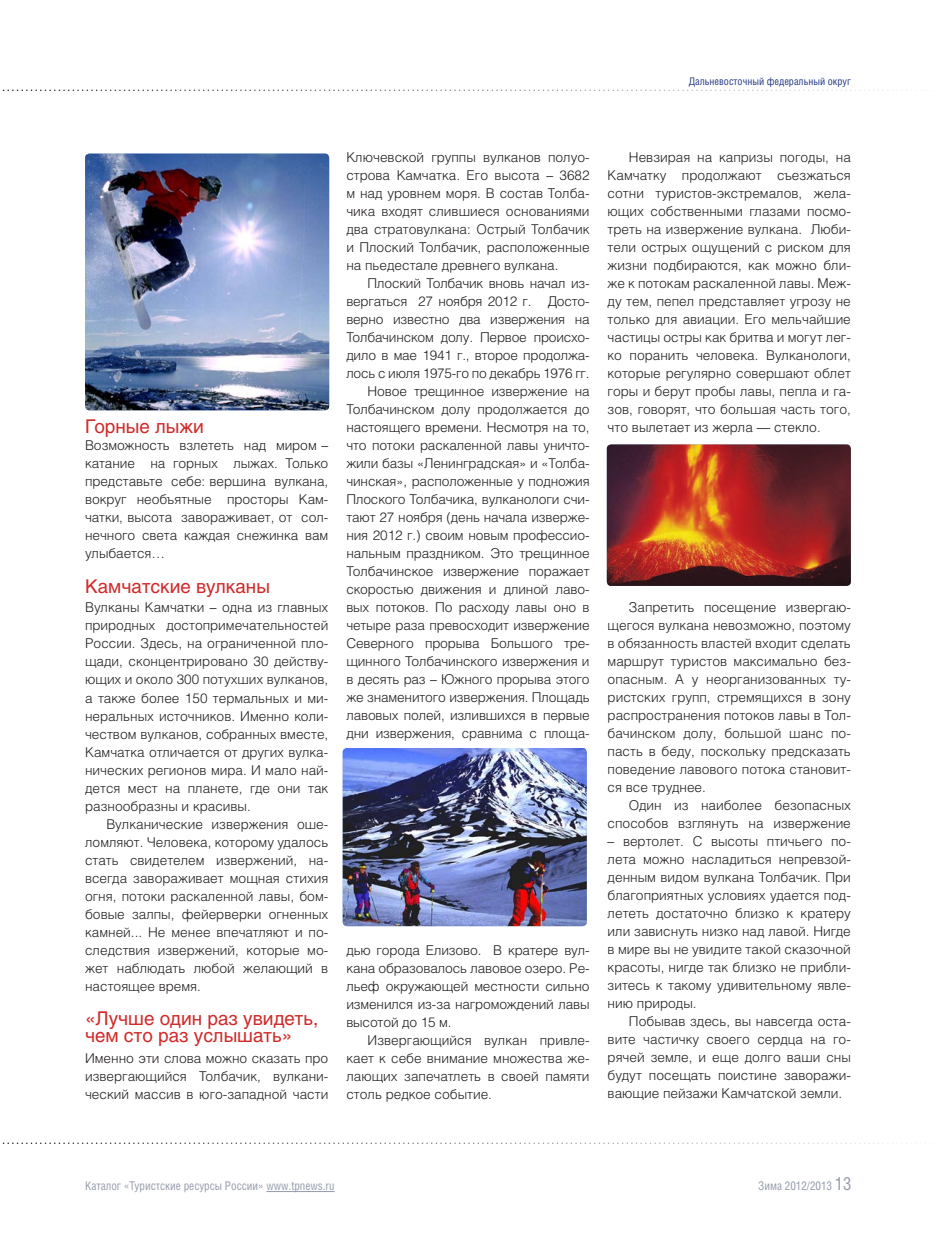
<style>
.page{position:relative;width:936px;height:1234px;background:#fff}
.page>*{position:absolute;margin:0;border:0;box-sizing:border-box;transform-origin:0 0}
.t1{font:18.75px/16.5px "Helios C";color:#d02a2a}
.t2{font:300 13.5px/18px "Helios";letter-spacing:-.01em;color:#231f20;text-align:justify}
.t3{font:12px "Helios Cond";color:#949bab;scale:.96 1}
.t4{font:10.5px "Helios Cond";color:#273b87}
.s1{font-size:18px}
</style>
<div class="page">
<hr style="left:266px;top:1190px;width:68px;height:1px;background:#949bab">
<svg style="left:2px;top:89px;width:910px;height:2px"></svg>
<svg style="left:3px;top:1142px;width:839px;height:1px"></svg>
<img style="left:85px;top:153px;width:244px;height:257px">
<img style="left:342px;top:748px;width:244px;height:177px">
<img style="left:606px;top:444px;width:244px;height:141px">
<p class="t4" style="left:688px;top:75px;width:163px">Дальневосточный федеральный округ</p>
<h1 class="t1" style="left:85px;top:418px;width:120px">Горные лыжи</h1>
<p class="t2" style="left:85px;top:436px;width:245px">Возможность взлететь над миром – катание на горных лыжах. Только представьте себе: вершина вулкана, вокруг необъятные просторы Кам&shy;чатки, высота завораживает, от сол&shy;нечного света каждая снежинка вам улыбается…</p>
<h1 class="t1" style="left:85px;top:577px;width:186px">Камчатские вулканы</h1>
<p class="t2" style="left:85px;top:598px;width:245px">Вулканы Камчатки – одна из главных природных достопримечательностей России. Здесь, на ограниченной пло&shy;щади, сконцентрировано 30 действу&shy;ющих и около 300 потухших вулканов, а также более 150 термальных и ми&shy;неральных источников. Именно коли&shy;чеством вулканов, собранных вместе, Камчатка отличается от других вулка&shy;нических регионов мира. И мало най&shy;дется мест на планете, где они так разнообразны и красивы.</p>
<p class="t2" style="left:85px;top:814px;width:245px;text-indent:21px">Вулканические извержения оше&shy;ломляют. Человека, которому удалось стать свидетелем извержений, на&shy;всегда завораживает мощная стихия огня, потоки раскаленной лавы, бом&shy;бовые залпы, фейерверки огненных камней... Не менее впечатляют и по&shy;следствия извержений, которые мо&shy;жет наблюдать любой желающий в настоящее время.</p>
<h1 class="t1" style="left:85px;top:1009px;width:235px">«Лучше один раз увидеть, чем сто раз услышать»</h1>
<p class="t2" style="left:85px;top:1048px;width:245px">Именно эти слова можно сказать про извергающийся Толбачик, вулкани&shy;ческий массив в юго-западной части</p>
<p class="t2" style="left:346px;top:148px;width:245px">Ключевской группы вулканов полуо&shy;строва Камчатка. Его высота – 3682 м над уровнем моря. В состав Толба&shy;чика входят слившиеся основаниями два стратовулкана: Острый Толбачик и Плоский Толбачик, расположенные на пьедестале древнего вулкана.</p>
<p class="t2" style="left:346px;top:274px;width:245px;text-align:right">Плоский Толбачик вновь начал из&shy;вергаться 27 ноября 2012 г. Досто&shy;верно известно два извержения на Толбачинском долу. Первое происхо&shy;дило в мае 1941 г., второе продолжа&shy;лось с июля 1975-го по декабрь 1976 гг.<br>Новое трещинное извержение на Толбачинском долу продолжается до настоящего времени. Несмотря на то, что потоки раскаленной лавы уничто&shy;жили базы «Ленинградская» и «Толба&shy;чинская», расположенные у подножия Плоского Толбачика, вулканологи счи&shy;тают 27 ноября (день начала изверже&shy;ния 2012 г.) своим новым профессио&shy;нальным праздником. Это трещинное Толбачинское извержение поражает скоростью движения и длиной лаво&shy;вых потоков. По расходу лавы оно в четыре раза превосходит извержение Северного прорыва Большого тре&shy;щинного Толбачинского извержения и в десять раз – Южного прорыва этого же знаменитого извержения. Площадь лавовых полей, излившихся в первые дни извержения, сравнима с площа-</p>
<p class="t2" style="left:346px;top:940px;width:245px">дью города Елизово. В кратере вул&shy;кана образовалось лавовое озеро. Ре&shy;льеф окружающей местности сильно изменился из-за нагромождений лавы высотой до 15 м.</p>
<p class="t2" style="left:346px;top:1030px;width:245px;text-indent:21px">Извергающийся вулкан привле&shy;кает к себе внимание множества же&shy;лающих запечатлеть в своей памяти столь редкое событие.</p>
<p class="t2" style="left:607px;top:148px;width:245px;text-indent:21px">Невзирая на капризы погоды, на Камчатку продолжают съезжаться сотни туристов-экстремалов, жела&shy;ющих собственными глазами посмо&shy;треть на извержение вулкана. Люби&shy;тели острых ощущений с риском для жизни подбираются, как можно бли&shy;же к потокам раскаленной лавы. Меж&shy;ду тем, пепел представляет угрозу не только для авиации. Его мельчайшие частицы остры как бритва и могут лег&shy;ко поранить человека. Вулканологи, которые регулярно совершают облет горы и берут пробы лавы, пепла и га&shy;зов, говорят, что большая часть того, что вылетает из жерла — стекло.</p>
<p class="t2" style="left:607px;top:598px;width:245px;text-indent:21px">Запретить посещение извергаю&shy;щегося вулкана невозможно, поэтому в обязанность властей входит сделать маршрут туристов максимально без&shy;опасным. А у неорганизованных ту&shy;ристских групп, стремящихся в зону распространения потоков лавы в Тол&shy;бачинском долу, большой шанс по&shy;пасть в беду, поскольку предсказать поведение лавового потока становит&shy;ся все труднее.</p>
<p class="t2" style="left:607px;top:796px;width:245px;text-align:right">Один из наиболее безопасных способов взглянуть на извержение</p>
<p class="t2" style="left:607px;top:832px;width:245px">– вертолет. С высоты птичьего по&shy;лета можно насладиться непревзой&shy;денным видом вулкана Толбачик. При благоприятных условиях удается под&shy;лететь достаточно близко к кратеру или зависнуть низко над лавой. Нигде в мире вы не увидите такой сказочной красоты, нигде так близко не прибли&shy;зитесь к такому удивительному явле&shy;нию природы.</p>
<p class="t2" style="left:607px;top:1012px;width:245px;text-indent:21px">Побывав здесь, вы навсегда оста&shy;вите частичку своего сердца на го&shy;рячей земле, и еще долго ваши сны будут посещать поистине заворажи&shy;вающие пейзажи Камчатской земли.</p>
<p class="t3" style="left:85px;top:1178px;width:261px">Каталог «Туристские ресурсы России» www.tpnews.ru</p>
<p class="t3" style="left:758px;top:1178px;width:99px">Зима 2012/2013 <span class="s1">13</span></p>
</div>
